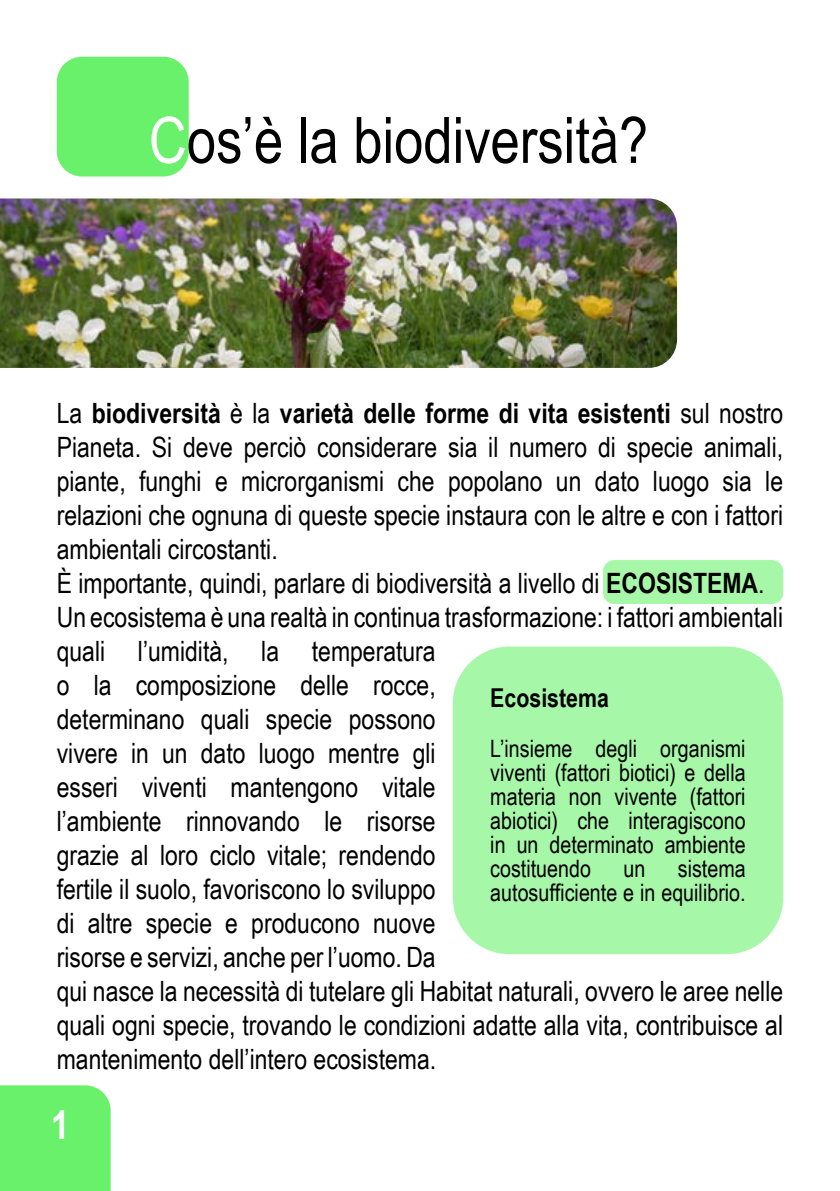
<style>
.page{position:relative;width:840px;height:1191px;background:#fff}
.page>*{position:absolute;margin:0;border:0;box-sizing:border-box;transform-origin:0 0}
.t1{font:64px "Arial Narrow";color:#000}
.t2{font:700 40px "Arial Narrow";color:#fff}
.t3{font:28px/34px "Arial Narrow";color:#000}
.t4{font:700 26px "Arial Narrow";color:#000}
.t5{font:24px/24px "Arial Narrow";color:#000;text-align:justify}
.s1{color:#fff}
.s2{font-weight:700}
</style>
<div class="page">
<div style="left:602px;top:560px;width:180px;height:44px;background:#a7f7a9;border-radius:11px"></div>
<div style="left:57px;top:57px;width:132px;height:119px;background:#69f16c;border-radius:25px"></div>
<img style="left:0;top:198px;width:676px;height:170px">
<div style="left:0;top:1085px;width:111px;height:106px;background:#69f16c"></div>
<div style="left:452px;top:646px;width:330px;height:308px;background:#a7f7a9;border-radius:57px"></div>
<h1 class="t1" style="left:149px;top:93px;width:500px"><span class="s1">C</span>os’è la biodiversità?</h1>
<p class="t3" style="left:57px;top:395px;width:727px">La <span class="s2">biodiversità</span> è la <span class="s2">varietà delle forme di vita esistenti</span> sul nostro Pianeta. Si deve perciò considerare sia il numero di specie animali, piante, funghi e microrganismi che popolano un dato luogo sia le relazioni che ognuna di queste specie instaura con le altre e con i fattori ambientali circostanti.<br>È importante, quindi, parlare di biodiversità a livello di <span class="s2">ECOSISTEMA</span>.<br>Un ecosistema è una realtà in continua trasformazione: i fattori ambientali quali l’umidità, la temperatura<br>o la composizione delle rocce,<br>determinano quali specie possono<br>vivere in un dato luogo mentre gli<br>esseri viventi mantengono vitale<br>l’ambiente rinnovando le risorse<br>grazie al loro ciclo vitale; rendendo<br>fertile il suolo, favoriscono lo sviluppo<br>di altre specie e producono nuove<br>risorse e servizi, anche per l’uomo. Da<br>qui nasce la necessità di tutelare gli Habitat naturali, ovvero le aree nelle quali ogni specie, trovando le condizioni adatte alla vita, contribuisce al mantenimento dell’intero ecosistema.</p>
<p class="t4" style="left:490px;top:678px;width:120px">Ecosistema</p>
<p class="t5" style="left:490px;top:735px;width:257px">L’insieme degli organismi viventi (fattori biotici) e della materia non vivente (fattori abiotici) che interagiscono in un determinato ambiente costituendo</p>
<p class="t5" style="left:490px;top:855px;width:257px;text-align:right">sistema<br>autosufficiente e in equilibrio.</p>
<p class="t5" style="left:623px;top:855px;width:23px">un</p>
<h2 class="t2" style="left:51px;top:1095px;width:20px">1</h2>
</div>
